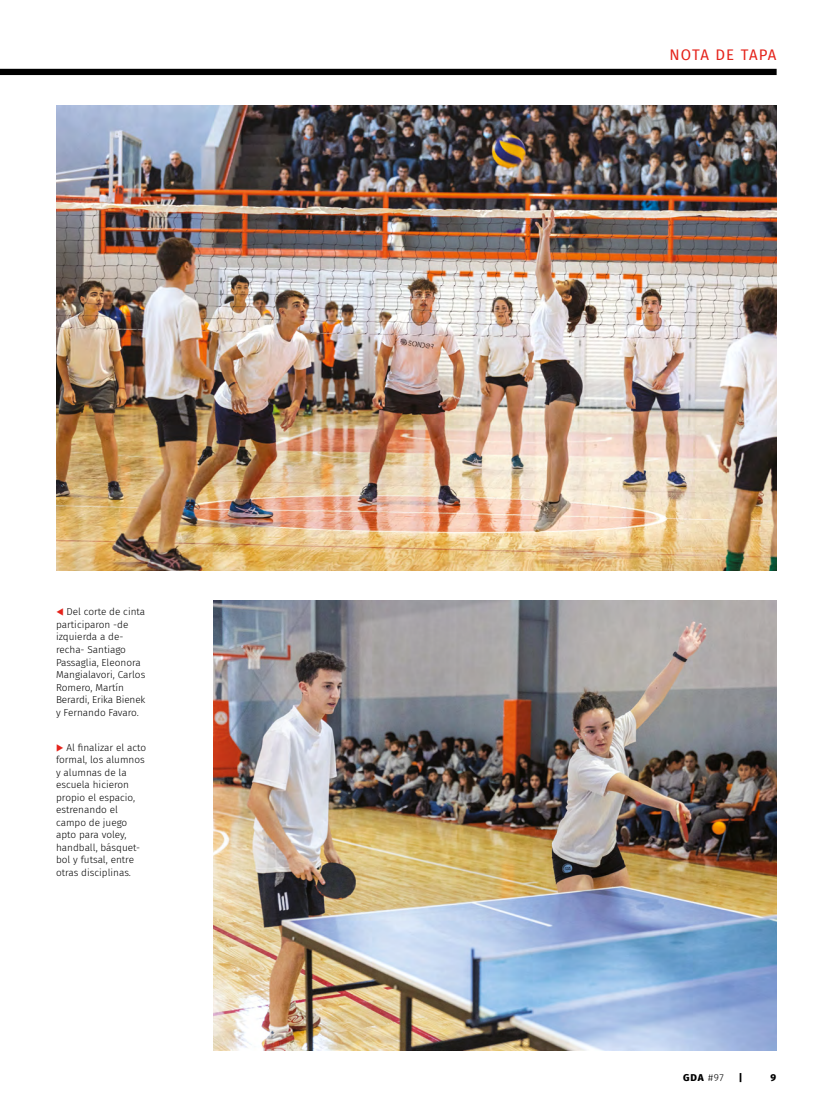
<style>
.page{position:relative;width:833px;height:1117px;background:#fff}
.page>*{position:absolute;margin:0;border:0;box-sizing:border-box;transform-origin:0 0}
.t1{font:15px "Fira Sans";letter-spacing:.05em;color:#e5231b}
.t2{font:300 10px/12.5px "Fira Sans";color:#000}
.t3{font:800 10px "Fira Sans";color:#000}
.s1{color:#e5231b}
.s2{font-weight:300}
</style>
<div class="page">
<div style="left:0;top:69px;width:776px;height:6px;background:#000"></div>
<img style="left:56px;top:105px;width:720px;height:465px">
<img style="left:214px;top:600px;width:562px;height:450px">
<p class="t2" style="left:56px;top:605px;width:91px"><span class="s1">▼</span> Del corte de cinta participaron -de izquierda a de&shy;recha- Santiago<br>Passaglia, Eleonora<br>Mangialavori, Carlos<br>Romero, Martín<br>Berardi, Erika Bienek y Fernando Favaro.</p>
<p class="t2" style="left:56px;top:740px;width:91px"><span class="s1">◆</span> Al finalizar el acto formal, los alumnos y alumnas de la escuela hicieron propio el espacio, estrenando el campo de juego apto para voley, handball, básquet&shy;bol y futsal, entre otras disciplinas.</p>
<h1 class="t1" style="left:669px;top:43px;width:109px">NOTA DE TAPA</h1>
<p class="t3" style="left:683px;top:1068px;width:42px">GDA <span class="s2">#97</span></p>
<p class="t3" style="left:739px;top:1068px;width:5px">|</p>
<p class="t3" style="left:770px;top:1068px;width:7px">9</p>
</div>
